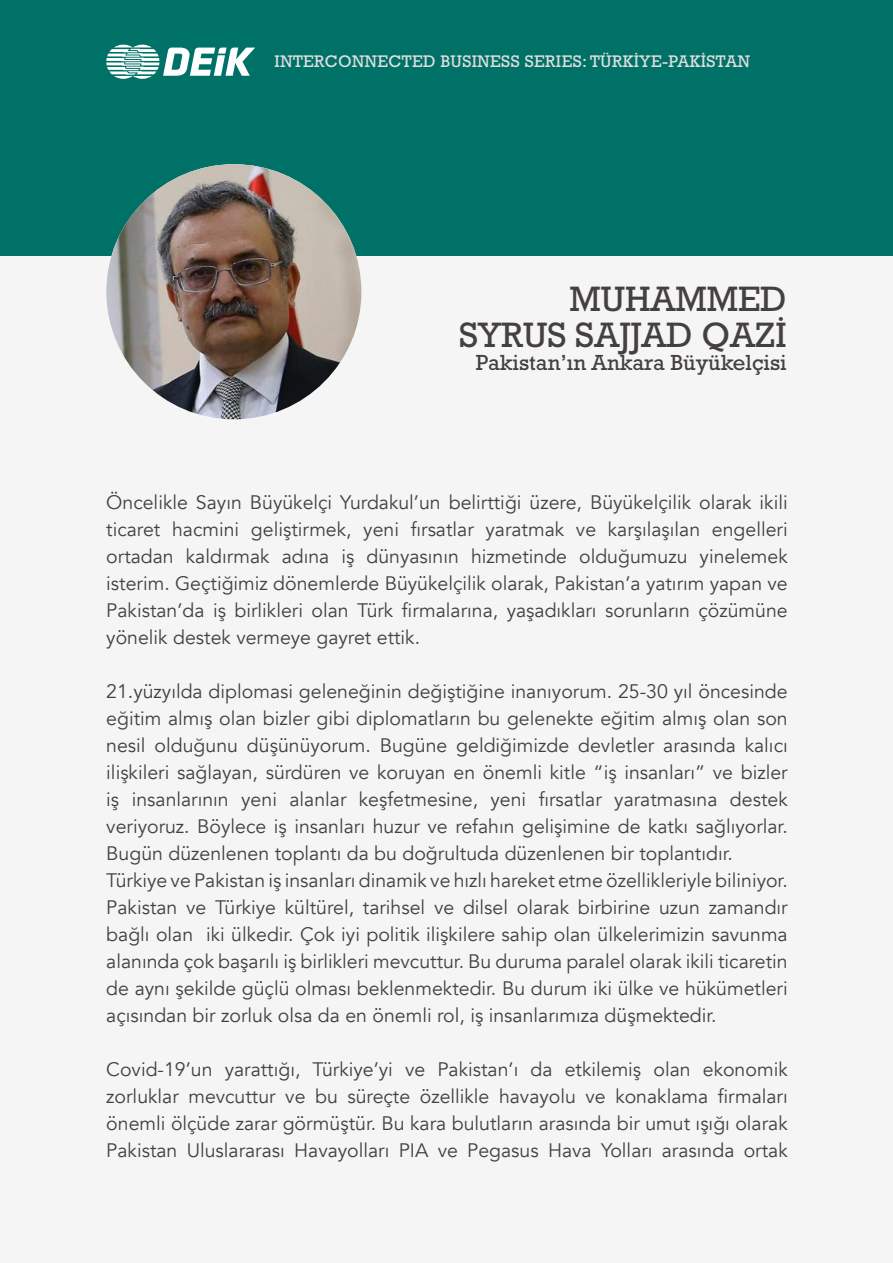
<style>
.page{position:relative;width:893px;height:1263px;background:#fff}
.page>*{position:absolute;margin:0;border:0;box-sizing:border-box;transform-origin:0 0}
.t1{font:31.5px/36px "Rockwell";color:#444041;text-align:right}
.t2{font:19.5px/27px "Avenir";color:#444041;text-align:justify}
.t3{font:19.5px "Rockwell";color:#444041}
.t4{font:15px "Rockwell";letter-spacing:.025em;color:#e0dfdf}
</style>
<div class="page">
<div style="left:0;top:213px;width:893px;height:1050px;background:#f6f5f5"></div>
<div style="left:0;top:0;width:893px;height:255px;background:#007167"></div>
<svg style="left:106px;top:45px;width:149px;height:34px"></svg>
<img style="left:106px;top:164px;width:255px;height:255px;border-radius:128px">
<p class="t4" style="left:275px;top:53px;width:477px">INTERCONNECTED BUSINESS SERIES: TÜRKİYE-PAKİSTAN</p>
<h1 class="t1" style="left:459px;top:282px;width:329px">MUHAMMED<br>SYRUS SAJJAD QAZI</h1>
<p class="t3" style="left:476px;top:352px;width:312px">Pakistan’ın Ankara Büyükelçisi</p>
<p class="t2" style="left:106px;top:489px;width:683px">Öncelikle Sayın Büyükelçi Yurdakul’un belirttiği üzere, Büyükelçilik olarak ikili ticaret hacmini geliştirmek, yeni fırsatlar yaratmak ve karşılaşılan engelleri ortadan kaldırmak adına iş dünyasının hizmetinde olduğumuzu yinelemek isterim. Geçtiğimiz dönemlerde Büyükelçilik olarak, Pakistan’a yatırım yapan ve Pakistan’da iş birlikleri olan Türk firmalarına, yaşadıkları sorunların çözümüne yönelik destek vermeye gayret ettik.</p>
<p class="t2" style="left:106px;top:678px;width:683px;text-align:left">21.yüzyılda diplomasi geleneğinin değiştiğine inanıyorum. 25-30 yıl öncesinde eğitim almış olan bizler gibi diplomatların bu gelenekte eğitim almış olan son nesil olduğunu düşünüyorum. Bugüne geldiğimizde devletler arasında kalıcı ilişkileri sağlayan, sürdüren ve koruyan en önemli kitle “iş insanları” ve bizler iş insanlarının yeni alanlar keşfetmesine, yeni fırsatlar yaratmasına destek veriyoruz. Böylece iş insanları huzur ve refahın gelişimine de katkı sağlıyorlar.<br>Bugün düzenlenen toplantı da bu doğrultuda düzenlenen bir toplantıdır.<br>Türkiye ve Pakistan iş insanları dinamik ve hızlı hareket etme özellikleriyle biliniyor.<br>Pakistan ve Türkiye kültürel, tarihsel ve dilsel olarak birbirine uzun zamandır bağlı olan iki ülkedir. Çok iyi politik ilişkilere sahip olan ülkelerimizin savunma alanında çok başarılı iş birlikleri mevcuttur. Bu duruma paralel olarak ikili ticaretin de aynı şekilde güçlü olması beklenmektedir. Bu durum iki ülke ve hükümetleri açısından bir zorluk olsa da en önemli rol, iş insanlarımıza düşmektedir.</p>
<p class="t2" style="left:106px;top:1056px;width:683px">Covid-19’un yarattığı, Türkiye’yi ve Pakistan’ı da etkilemiş olan ekonomik zorluklar mevcuttur ve bu süreçte özellikle havayolu ve konaklama firmaları önemli ölçüde zarar görmüştür. Bu kara bulutların arasında bir umut ışığı olarak Pakistan Uluslararası Havayolları PIA ve Pegasus Hava Yolları arasında ortak</p>
</div>
